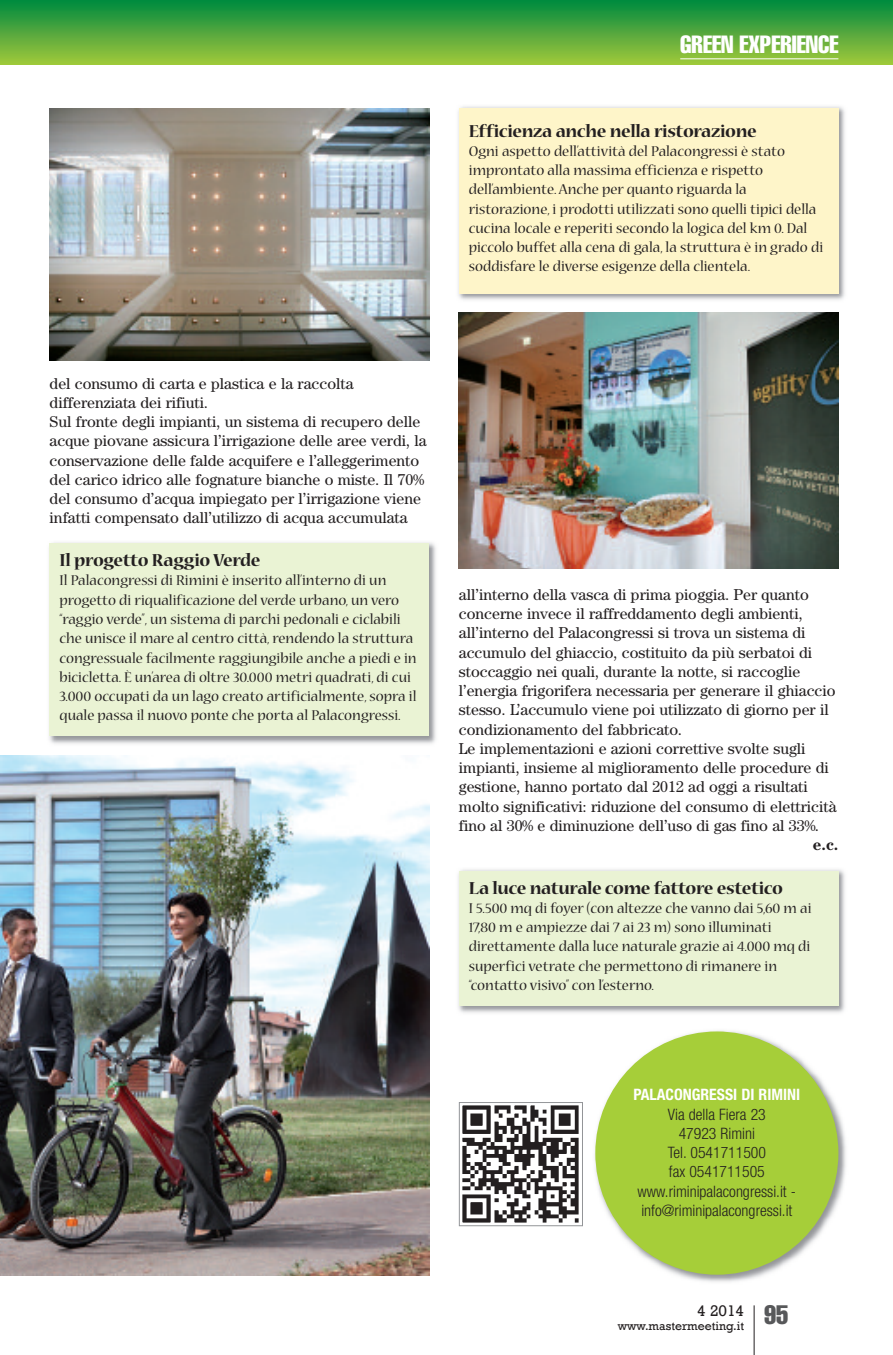
<style>
.page{position:relative;width:893px;height:1355px;background:#fff}
.page>*{position:absolute;margin:0;border:0;box-sizing:border-box;transform-origin:0 0}
.t1{font:extra-condensed 24.5px "Helvetica";color:#fff}
.t2{font:700 19.25px "Nueva Std";letter-spacing:-.02em;color:#231f20}
.t3{font:15.75px/19.2px "Century";color:#231f20}
.t4{font:15.75px/19.2px "Nueva Std";color:#231f20}
.t5{font:300 condensed 15.75px/19.2px "Helvetica Neue";color:#231f20;text-align:center}
.t6{font:700 condensed 15.75px "Helvetica Neue";color:#fff}
.t7{font:15.75px "Rockwell";color:#231f20}
.t8{font:700 15.75px "Century";color:#231f20}
.t9{font:12.25px "Rockwell";color:#231f20}
</style>
<div class="page">
<hr style="left:754px;top:1305px;width:1px;height:49px;background:#231f20">
<div style="left:0;top:0;width:893px;height:64px;background:linear-gradient(to bottom,#00893f,#9ec63b)"></div>
<hr style="left:680px;top:58px;width:158px;height:1px;background:#fff">
<img style="left:594px;top:1030px;width:252px;height:252px">
<div style="left:595px;top:1031px;width:243px;height:243px;background:#a6ce39;border-radius:50%"></div>
<img style="left:458px;top:869px;width:387px;height:144px">
<div style="left:459px;top:870px;width:379px;height:135px;background:#eaf3d4"></div>
<img style="left:458px;top:106px;width:387px;height:194px">
<div style="left:459px;top:108px;width:379px;height:185px;background:#fef5c9"></div>
<img style="left:49px;top:542px;width:387px;height:202px">
<div style="left:50px;top:543px;width:379px;height:193px;background:#eaf3d4"></div>
<img style="left:0;top:755px;width:429px;height:520px">
<img style="left:462px;top:1105px;width:117px;height:118px">
<div style="left:459px;top:1101px;width:124px;height:125px;border:1px solid #939598"></div>
<img style="left:50px;top:108px;width:379px;height:252px">
<img style="left:459px;top:312px;width:379px;height:257px">
<h1 class="t1" style="left:680px;top:36px;width:160px">GREEN EXPERIENCE</h1>
<p class="t2" style="left:469px;top:124px;width:289px">Efficienza anche nella ristorazione</p>
<p class="t4" style="left:469px;top:142px;width:356px">Ogni aspetto dell’attività del Palacongressi è stato improntato alla massima efficienza e rispetto dell’ambiente. Anche per quanto riguarda la ristorazione, i prodotti utilizzati sono quelli tipici della cucina locale e reperiti secondo la logica del km 0. Dal piccolo buffet alla cena di gala, la struttura è in grado di soddisfare le diverse esigenze della clientela.</p>
<p class="t3" style="left:50px;top:375px;width:379px">del consumo di carta e plastica e la raccolta differenziata dei rifiuti.<br>Sul fronte degli impianti, un sistema di recupero delle acque piovane assicura l’irrigazione delle aree verdi, la conservazione delle falde acquifere e l’alleggerimento del carico idrico alle fognature bianche o miste. Il 70% del consumo d’acqua impiegato per l’irrigazione viene infatti compensato dall’utilizzo di acqua accumulata</p>
<p class="t2" style="left:60px;top:553px;width:203px">Il progetto Raggio Verde</p>
<p class="t4" style="left:60px;top:572px;width:359px">Il Palacongressi di Rimini è inserito all’interno di un progetto di riqualificazione del verde urbano, un vero “raggio verde”, un sistema di parchi pedonali e ciclabili che unisce il mare al centro città, rendendo la struttura congressuale facilmente raggiungibile anche a piedi e in bicicletta. È un’area di oltre 30.000 metri quadrati, di cui 3.000 occupati da un lago creato artificialmente, sopra il quale passa il nuovo ponte che porta al Palacongressi.</p>
<p class="t3" style="left:459px;top:586px;width:379px">all’interno della vasca di prima pioggia. Per quanto concerne invece il raffreddamento degli ambienti, all’interno del Palacongressi si trova un sistema di accumulo del ghiaccio, costituito da più serbatoi di stoccaggio nei quali, durante la notte, si raccoglie l’energia frigorifera necessaria per generare il ghiaccio stesso. L’accumulo viene poi utilizzato di giorno per il condizionamento del fabbricato.<br>Le implementazioni e azioni correttive svolte sugli impianti, insieme al miglioramento delle procedure di gestione, hanno portato dal 2012 ad oggi a risultati molto significativi: riduzione del consumo di elettricità fino al 30% e diminuzione dell’uso di gas fino al 33%.</p>
<p class="t8" style="left:813px;top:839px;width:27px">e.c.</p>
<p class="t2" style="left:469px;top:880px;width:316px">La luce naturale come fattore estetico</p>
<p class="t4" style="left:469px;top:899px;width:344px">I 5.500 mq di foyer (con altezze che vanno dai 5,60 m ai 17,80 m e ampiezze dai 7 ai 23 m) sono illuminati direttamente dalla luce naturale grazie ai 4.000 mq di superfici vetrate che permettono di rimanere in “contatto visivo” con l’esterno.</p>
<p class="t6" style="left:633px;top:1088px;width:168px">PALACONGRESSI DI RIMINI</p>
<p class="t5" style="left:638px;top:1105px;width:160px">Via della Fiera 23<br>47923 Rimini<br>Tel. 0541711500<br>fax 0541711505 www.riminipalacongressi.it - info@riminipalacongressi.it</p>
<p class="t9" style="left:618px;top:1318px;width:172px">www.mastermeeting.it <sup>95</sup></p>
<p class="t7" style="left:697px;top:1300px;width:49px">4 2014</p>
</div>
